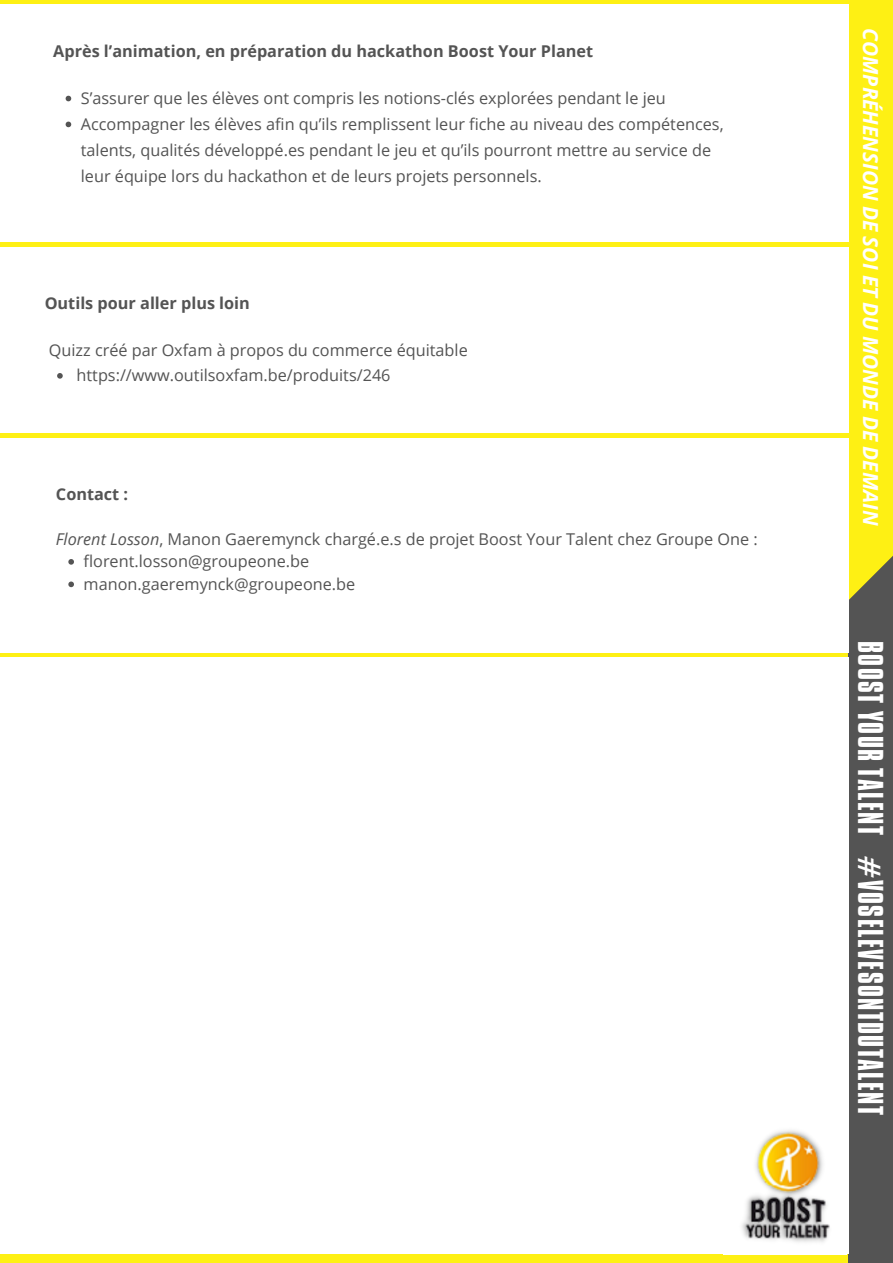
<style>
.page{position:relative;width:893px;height:1263px;background:#545454}
.page>*{position:absolute;margin:0;border:0;box-sizing:border-box;transform-origin:0 0}
.t1{font:30.97px "Aka Acid GR Compacta";letter-spacing:.045em;color:#fff}
.t2{font:italic 700 20.77px "Open Sans";color:#fff}
.t3{font:16.27px/25.9px "Open Sans";color:#545454}
.t4{font:700 16.27px "Open Sans";color:#545454}
.s1{font-style:italic}
</style>
<div class="page">
<div style="left:0;top:0;width:847px;height:1263px;background:#fef014"></div>
<svg style="left:848px;top:552px;width:45px;height:48px"></svg>
<div style="left:848px;top:0;width:45px;height:552px;background:#fef014"></div>
<div style="left:0;top:4px;width:848px;height:238px;background:#fff"></div>
<svg style="left:66px;top:96px;width:5px;height:5px"></svg>
<svg style="left:66px;top:122px;width:5px;height:5px"></svg>
<div style="left:0;top:247px;width:848px;height:186px;background:#fff"></div>
<svg style="left:57px;top:373px;width:6px;height:6px"></svg>
<div style="left:0;top:438px;width:848px;height:214px;background:#fff"></div>
<svg style="left:68px;top:559px;width:6px;height:6px"></svg>
<svg style="left:68px;top:581px;width:6px;height:6px"></svg>
<div style="left:0;top:657px;width:848px;height:596px;background:#fff"></div>
<div style="left:723px;top:1121px;width:123px;height:133px;background:#fff"></div>
<img style="left:742px;top:1130px;width:88px;height:112px">
<p class="t4" style="left:53px;top:40px;width:541px">Après l’animation, en préparation du hackathon Boost Your Planet</p>
<p class="t3" style="left:81px;top:85px;width:644px">S’assurer que les élèves ont compris les notions-clés explorées pendant le jeu Accompagner les élèves afin qu’ils remplissent leur fiche au niveau des compétences, talents, qualités développé.es pendant le jeu et qu’ils pourront mettre au service de leur équipe lors du hackathon et de leurs projets personnels.</p>
<p class="t4" style="left:45px;top:291px;width:207px">Outils pour aller plus loin</p>
<p class="t3" style="left:49px;top:336px;width:420px">Quizz créé par Oxfam à propos du commerce équitable</p>
<p class="t3" style="left:77px;top:362px;width:315px">https://www.outilsoxfam.be/produits/246</p>
<p class="t4" style="left:56px;top:483px;width:74px">Contact :</p>
<p class="t3" style="left:56px;top:526px;width:703px"><span class="s1">Florent Losson</span>, Manon Gaeremynck chargé.e.s de projet Boost Your Talent chez Groupe One :</p>
<p class="t3" style="left:84px;top:550px;width:273px;line-height:22.5px">florent.losson@groupeone.be manon.gaeremynck@groupeone.be</p>
<p class="t2" style="left:885px;top:28px;width:498px;rotate:90deg">COMPRÉHENSION DE SOI ET DU MONDE DE DEMAIN</p>
<h1 class="t1" style="left:882px;top:641px;width:475px;rotate:90deg">BOOST YOUR TALENT #VOSELEVESONTDUTALENT</h1>
</div>
